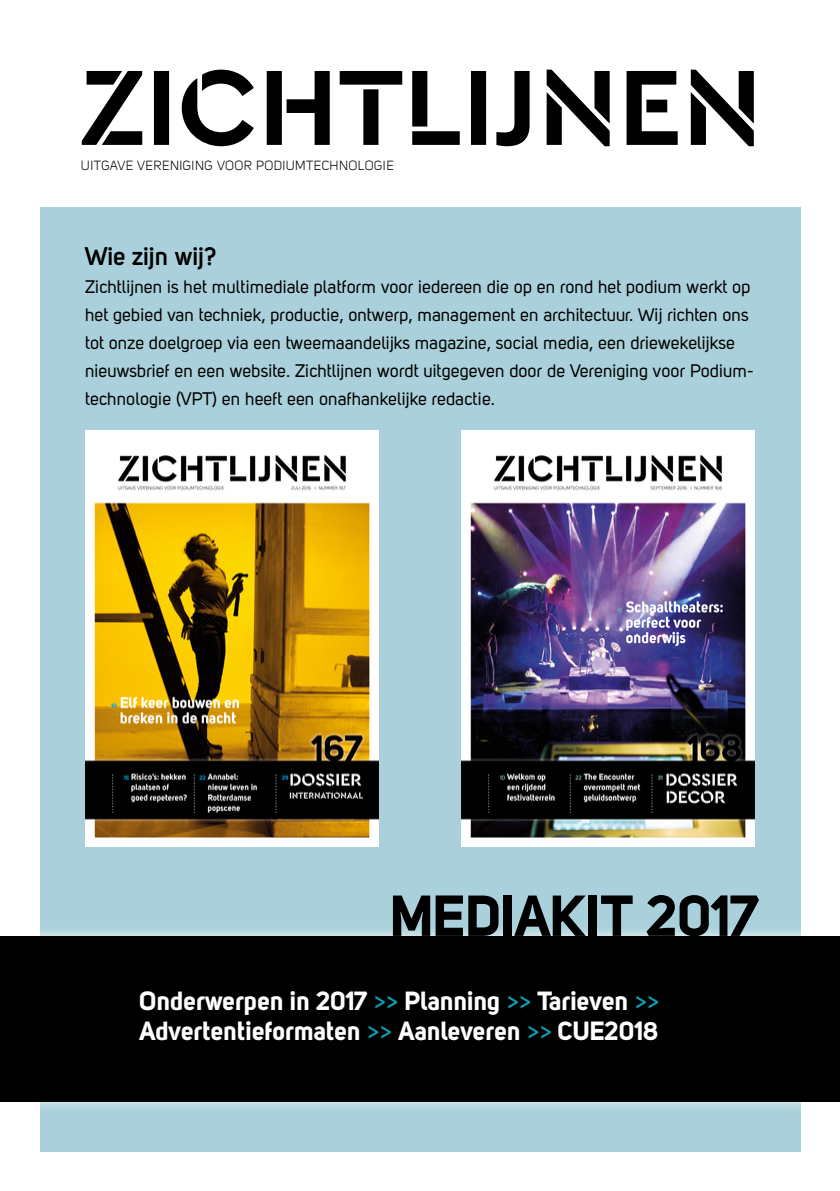
<style>
.page{position:relative;width:840px;height:1191px;background:#fff}
.page>*{position:absolute;margin:0;border:0;box-sizing:border-box;transform-origin:0 0}
.t1{font:57px "Uni Sans Bold";color:#000}
.t2{font:26px/30px "Uni Sans Bold";color:#fff}
.t3{font:700 25.2px "Uni Sans Semi";letter-spacing:.01em;color:#000}
.t4{font:18px/28px "Uni Sans Regular";color:#000}
.t5{font:13.2px "Uni Sans Book";letter-spacing:.03em;color:#000}
.s1{font-family:"Uni Sans Regular";color:#0ba4b6}
</style>
<div class="page">
<div style="left:40px;top:207px;width:759px;height:944px;background:#aad1db"></div>
<img style="left:461px;top:431px;width:293px;height:415px">
<img style="left:85px;top:431px;width:294px;height:415px">
<svg style="left:82px;top:70px;width:671px;height:76px"></svg>
<div style="left:0;top:925px;width:839px;height:187px;background:#fff;opacity:.75"></div>
<div style="left:0;top:936px;width:839px;height:165px;background:#000"></div>
<p class="t5" style="left:81px;top:157px;width:314px">UITGAVE VERENIGING VOOR PODIUMTECHNOLOGIE</p>
<h3 class="t3" style="left:85px;top:240px;width:133px">Wie zijn wij?</h3>
<p class="t4" style="left:85px;top:272px;width:669px">Zichtlijnen is het multimediale platform voor iedereen die op en rond het podium werkt op het gebied van techniek, productie, ontwerp, management en architectuur. Wij richten ons tot onze doelgroep via een tweemaandelijks magazine, social media, een driewekelijkse nieuwsbrief en een website. Zichtlijnen wordt uitgegeven door de Vereniging voor Podium&shy;technologie (VPT) en heeft een onafhankelijke redactie.</p>
<h1 class="t1" style="left:390px;top:880px;width:370px">MEDIAKIT 2017</h1>
<h2 class="t2" style="left:139px;top:985px;width:521px">Onderwerpen in 2017 <span class="s1">&gt;&gt;</span> Planning <span class="s1">&gt;&gt;</span> Tarieven <span class="s1">&gt;&gt;<br></span>Advertentieformaten <span class="s1">&gt;&gt;</span> Aanleveren <span class="s1">&gt;&gt;</span> CUE2018</h2>
</div>
